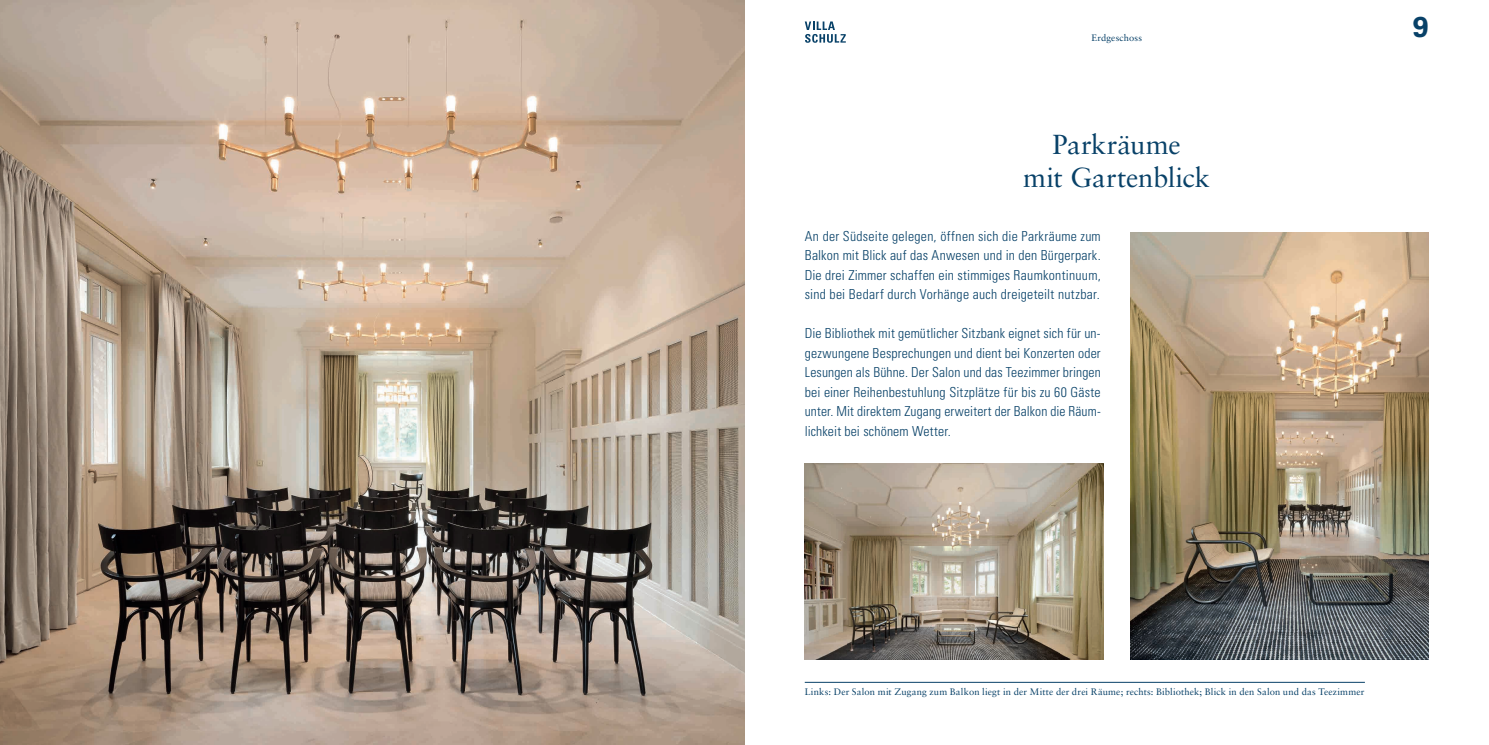
<style>
.page{position:relative;width:1489px;height:745px;background:#fff}
.page>*{position:absolute;margin:0;border:0;box-sizing:border-box;transform-origin:0 0}
.t1{font:700 28.75px "Univers LT Std";color:#084168}
.t2{font:27.5px/32.5px "Sabon LT Std";letter-spacing:-.01em;color:#084168;text-align:center}
.t3{font:300 condensed 13.75px/19.5px "Univers LT Std";letter-spacing:.015em;color:#084168;text-align:justify}
.t4{font:9.5px "Sabon LT Std";letter-spacing:.015em;color:#084168}
.t5{font:9.38px "Sabon LT Std";letter-spacing:.02em;color:#084168}
</style>
<div class="page">
<svg style="left:804px;top:21px;width:41px;height:22px"></svg>
<img style="left:1130px;top:232px;width:298px;height:427px">
<img style="left:804px;top:463px;width:299px;height:196px">
<img style="left:0;top:0;width:744px;height:744px">
<hr style="left:804px;top:681px;width:560px;height:1px;background:#084168">
<p class="t5" style="left:1091px;top:32px;width:52px">Erdgeschoss</p>
<h2 class="t2" style="left:1023px;top:128px;width:188px">Parkräume<br>mit Gartenblick</h2>
<p class="t3" style="left:804px;top:226px;width:297px">An der Südseite gelegen, öffnen sich die Parkräume zum Balkon mit Blick auf das Anwesen und in den Bürgerpark.<br>Die drei Zimmer schaffen ein stimmiges Raumkontinuum, sind bei Bedarf durch Vorhänge auch dreigeteilt nutzbar.</p>
<p class="t3" style="left:804px;top:323px;width:297px">Die Bibliothek mit gemütlicher Sitzbank eignet sich für un&shy;gezwungene Besprechungen und dient bei Konzerten oder Lesungen als Bühne. Der Salon und das Teezimmer bringen bei einer Reihenbestuhlung Sitzplätze für bis zu 60 Gäste unter. Mit direktem Zugang erweitert der Balkon die Räum&shy;lichkeit bei schönem Wetter.</p>
<h1 class="t1" style="left:1412px;top:10px;width:17px">9</h1>
<p class="t4" style="left:804px;top:686px;width:561px">Links: Der Salon mit Zugang zum Balkon liegt in der Mitte der drei Räume; rechts: Bibliothek; Blick in den Salon und das Teezimmer</p>
</div>
